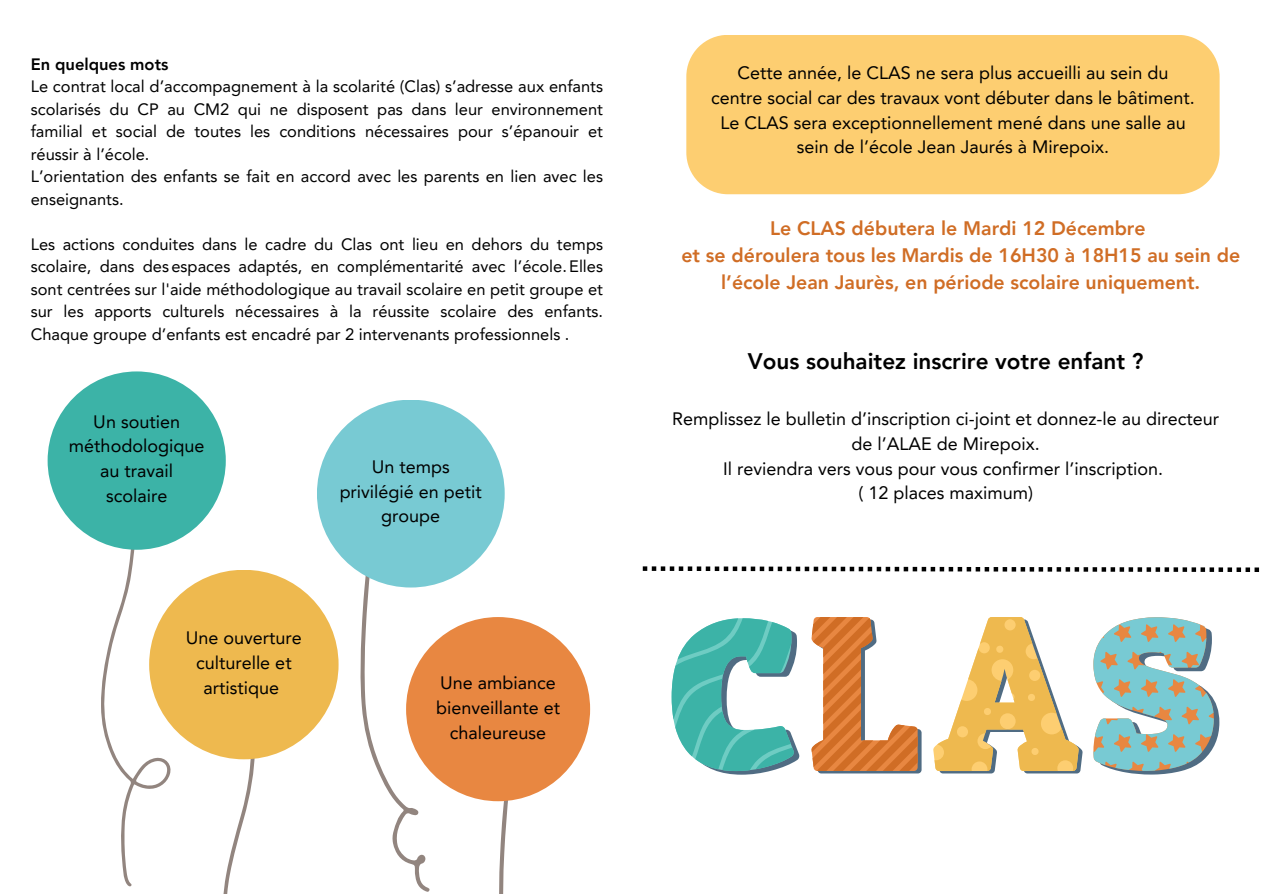
<style>
.page{position:relative;width:1263px;height:894px;background:#fff}
.page>*{position:absolute;margin:0;border:0;box-sizing:border-box;transform-origin:0 0}
.t1{font:800 22.5px "Avenir LT Pro";color:#000}
.t2{font:800 19.5px/27px "Avenir LT Pro";color:#d06d25;text-align:center}
.t3{font:18px/24.8px "Avenir LT Pro";color:#000;text-align:center}
.t4{font:16.5px/22.5px "Avenir LT Pro";color:#000;text-align:justify}
.t5{font:800 16.5px "Avenir LT Pro";color:#000}
</style>
<div class="page">
<svg style="left:101px;top:542px;width:72px;height:344px"></svg>
<div style="left:48px;top:371px;width:178px;height:178px;background:#3cb3a7;border-radius:50%"></div>
<svg style="left:360px;top:572px;width:70px;height:320px"></svg>
<div style="left:317px;top:399px;width:188px;height:188px;background:#78cad3;border-radius:50%"></div>
<svg style="left:498px;top:768px;width:71px;height:125px"></svg>
<div style="left:406px;top:617px;width:184px;height:184px;background:#e88741;border-radius:50%"></div>
<svg style="left:223px;top:757px;width:41px;height:136px"></svg>
<div style="left:149px;top:569px;width:190px;height:190px;background:#eeb94f;border-radius:50%"></div>
<svg style="left:811px;top:617px;width:111px;height:156px"></svg>
<svg style="left:1093px;top:617px;width:126px;height:157px"></svg>
<svg style="left:672px;top:618px;width:128px;height:156px"></svg>
<svg style="left:933px;top:617px;width:150px;height:156px"></svg>
<svg style="left:643px;top:566px;width:616px;height:6px"></svg>
<div style="left:686px;top:35px;width:534px;height:159px;background:#fdce71"></div>
<p class="t5" style="left:31px;top:57px;width:139px">En quelques mots</p>
<p class="t4" style="left:31px;top:77px;width:574px">Le contrat local d’accompagnement à la scolarité (Clas) s’adresse aux enfants scolarisés du CP au CM2 qui ne disposent pas dans leur environnement familial et social de toutes les conditions nécessaires pour s’épanouir et réussir à l’école.</p>
<p class="t4" style="left:31px;top:167px;width:574px">L’orientation des enfants se fait en accord avec les parents en lien avec les enseignants.</p>
<p class="t4" style="left:31px;top:234px;width:574px">Les actions conduites dans le cadre du Clas ont lieu en dehors du temps scolaire, dans desespaces adaptés, en complémentarité avec l’école.Elles sont centrées sur l'aide méthodologique au travail scolaire en petit groupe et sur les apports culturels nécessaires à la réussite scolaire des enfants.<br>Chaque groupe d’enfants est encadré par 2 intervenants professionnels .</p>
<p class="t3" style="left:69px;top:410px;width:137px">Un soutien méthodologique au travail scolaire</p>
<p class="t3" style="left:340px;top:455px;width:144px">Un temps privilégié en petit groupe</p>
<p class="t3" style="left:186px;top:627px;width:118px">Une ouverture culturelle et artistique</p>
<p class="t3" style="left:436px;top:672px;width:125px">Une ambiance bienveillante et chaleureuse</p>
<p class="t3" style="left:711px;top:62px;width:485px">Cette année, le CLAS ne sera plus accueilli au sein du centre social car des travaux vont débuter dans le bâtiment.</p>
<p class="t3" style="left:720px;top:111px;width:467px">Le CLAS sera exceptionnellement mené dans une salle au sein de l’école Jean Jaurés à Mirepoix.</p>
<p class="t2" style="left:770px;top:216px;width:377px">Le CLAS débutera le Mardi 12 Décembre</p>
<p class="t2" style="left:681px;top:243px;width:560px">et se déroulera tous les Mardis de 16H30 à 18H15 au sein de l’école Jean Jaurès, en période scolaire uniquement.</p>
<p class="t1" style="left:748px;top:352px;width:397px">Vous souhaitez inscrire votre enfant ?</p>
<p class="t3" style="left:672px;top:408px;width:548px">Remplissez le bulletin d’inscription ci-joint et donnez-le au directeur de l’ALAE de Mirepoix.</p>
<p class="t3" style="left:723px;top:457px;width:442px">Il reviendra vers vous pour vous confirmer l’inscription.</p>
<p class="t3" style="left:858px;top:482px;width:176px">( 12 places maximum)</p>
</div>
